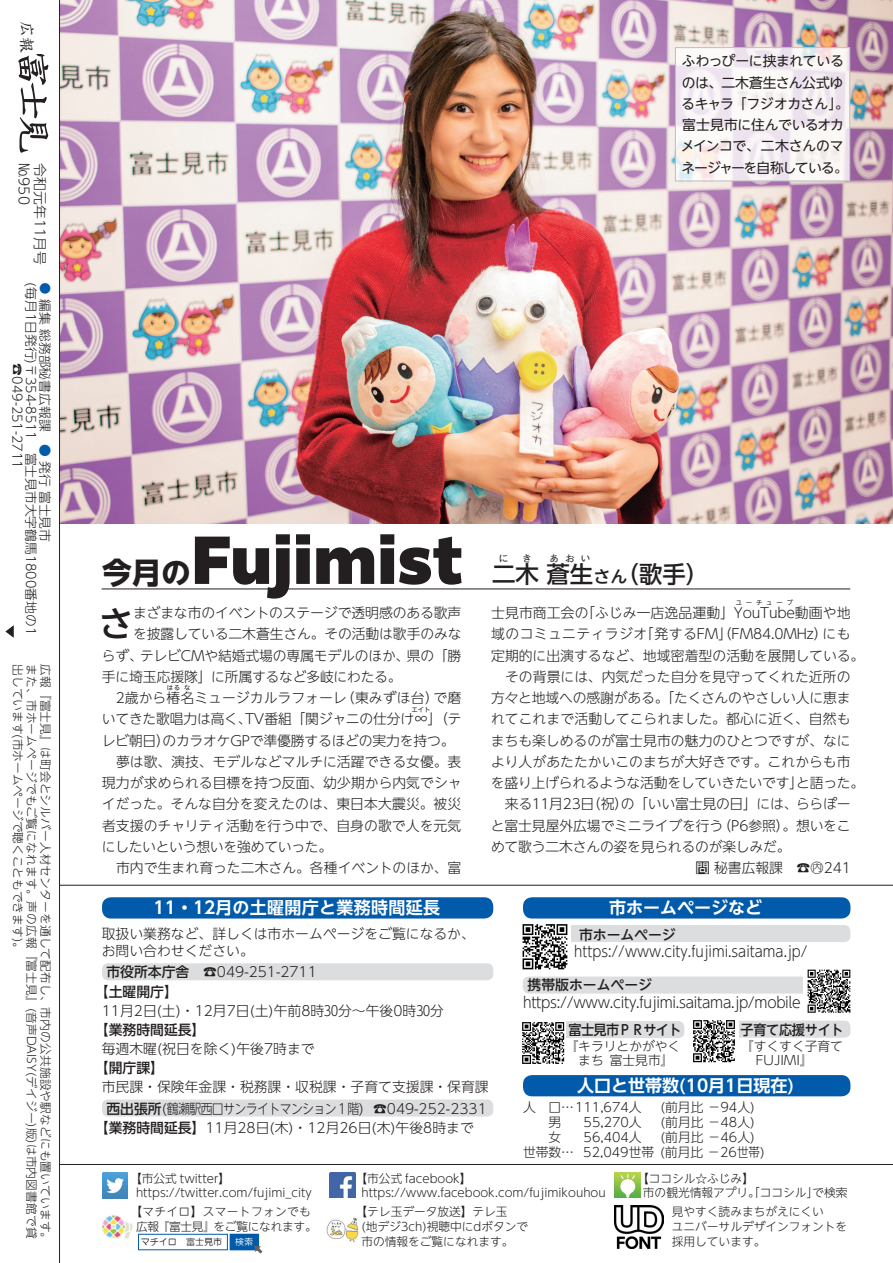
<style>
.page{position:relative;width:893px;height:1263px;background:#fff}
.page>*{position:absolute;margin:0;border:0;box-sizing:border-box;transform-origin:0 0}
.t1{font:900 63.75px "Clarimo UDPE";color:#231f20}
.t2{font:500 35.1px "UD Shin Go NT Pr 6 N";color:#231f20}
.t3{font:500 23.4px "UD Shin Go NT Pr 6 N";color:#231f20}
.t4{font:700 16.95px "UD Shin Go NT Pr 6 N De";color:#fff}
.t5{font:700 16.95px "UD Shin Go NT Pr 6 N De";letter-spacing:.02em;color:#fff}
.t6{font:15.9px "HG Seikaishotai PRO";color:#231f20}
.t7{font:300 14.85px "UD Shin Go NT Pr 6 N";letter-spacing:-.02em;color:#231f20;scale:.93 1}
.t8{font:300 14.85px "UD Shin Go NT Pr 6 N";color:#231f20;scale:.9 1}
.t9{font:300 13.8px/21.3px "UD Shin Go NT Pr 6 N";color:#231f20}
.t10{font:13.8px/21.3px "UD Shin Go NT Pr 6 N";letter-spacing:-.03em;color:#231f20}
.t11{font:300 13.8px "UD Shin Go NT Pr 6 N";letter-spacing:-.02em;color:#231f20}
.t12{font:300 13.8px "UD Shin Go NT Pr 6 N";letter-spacing:.025em;color:#231f20}
.t13{font:500 13.8px "UD Shin Go NT Pr 6 N";color:#231f20}
.t14{font:500 13.8px "UD Shin Go NT Pr 6 N";letter-spacing:-.05em;color:#231f20;scale:.95 1}
.t15{font:500 13.8px "UD Shin Go NT Pr 6 N";letter-spacing:-.02em;color:#231f20;scale:.95 1}
.t16{font:300 12.75px/13.8px "UD Shin Go NT Pr 6 N";color:#231f20}
.t17{font:300 11.7px/14.9px "UD Shin Go NT Pr 6 N";color:#231f20}
.t18{font:300 11.7px/14.9px "UD Shin Go NT Pr 6 N";letter-spacing:.03em;color:#231f20;text-align:center}
.t19{font:9.6px "UD Shin Go NT Pr 6 N";color:#231f20}
.t20{font:500 9.6px "UD Shin Go NT Pr 6 N";color:#231f20}
.t21{font:9px "HG Maru Gothic MPRO";color:#231f20}
.t22{font:9px "HG Maru Gothic MPRO";color:#fff}
.t23{font:6.45px "UD Shin Go NT Pr 6 N";letter-spacing:.595em;color:#231f20}
.s1{font-family:"HG Maru Gothic MPRO";font-weight:400;color:#015aaa}
.s2{color:#015aaa}
.s3{font-family:"UD Shin Go NT Pr 6 N";font-weight:700;font-size:29.7px}
.s4{font-size:16.95px}
.s5{font-weight:500}
</style>
<div class="page">
<img style="left:60px;top:0;width:833px;height:523px">
<div style="left:102px;top:1099px;width:391px;height:17px;background:#dcdddf;border-radius:6px"></div>
<div style="left:102px;top:963px;width:391px;height:17px;background:#dcdddf;border-radius:6px"></div>
<div style="left:553px;top:925px;width:297px;height:17px;background:#dcdddf;border-radius:6px"></div>
<div style="left:523px;top:976px;width:326px;height:17px;background:#dcdddf;border-radius:6px"></div>
<div style="left:525px;top:1021px;width:159px;height:17px;background:#dcdddf;border-radius:6px"></div>
<div style="left:706px;top:1021px;width:144px;height:17px;background:#dcdddf;border-radius:6px"></div>
<img style="left:326px;top:1217px;width:33px;height:25px">
<img style="left:522px;top:924px;width:49px;height:46px">
<img style="left:803px;top:969px;width:48px;height:44px">
<img style="left:330px;top:1172px;width:25px;height:26px">
<img style="left:102px;top:1172px;width:26px;height:26px">
<img style="left:615px;top:1172px;width:25px;height:26px">
<svg style="left:5px;top:625px;width:9px;height:13px"></svg>
<img style="left:102px;top:1214px;width:31px;height:25px">
<div style="left:138px;top:1234px;width:90px;height:16px;border:1px solid #015aaa"></div>
<div style="left:230px;top:1234px;width:29px;height:16px;background:#015aaa"></div>
<svg style="left:254px;top:1245px;width:8px;height:8px"></svg>
<div style="left:523px;top:897px;width:327px;height:21px;background:#015aaa;border-radius:9px"></div>
<svg style="left:18px;top:55px;width:30px;height:98px"></svg>
<img style="left:522px;top:1021px;width:44px;height:43px">
<img style="left:693px;top:1020px;width:45px;height:43px">
<hr style="left:60px;top:1164px;width:833px;height:1px;background:#231f20">
<hr style="left:60px;top:885px;width:833px;height:1px;background:#231f20">
<div style="left:102px;top:897px;width:391px;height:21px;background:#015aaa;border-radius:9px"></div>
<div style="left:523px;top:1075px;width:327px;height:21px;background:#015aaa;border-radius:9px"></div>
<img style="left:615px;top:1205px;width:48px;height:43px">
<hr style="left:102px;top:589px;width:748px;height:1px;background:#231f20">
<svg style="left:677px;top:49px;width:171px;height:130px;fill:#f9f4f4"></svg>
<div style="left:675px;top:47px;width:175px;height:134px;border:1px solid #bcbdc0"></div>
<hr style="left:59px;top:0;width:1px;height:1263px;background:#231f20">
<p class="t6" style="left:35px;top:21px;width:33px;rotate:90deg">広報</p>
<p class="t9" style="left:35px;top:163px;width:43px;rotate:90deg">№950</p>
<p class="t9" style="left:51px;top:163px;width:103px;rotate:90deg">令和元年11月号</p>
<p class="t16" style="left:52px;top:282px;width:261px;rotate:90deg"><span class="s1">●</span> 編集 総務部秘書広報課　<span class="s2">●</span> 発行 富士見市</p>
<p class="t16" style="left:39px;top:282px;width:354px;rotate:90deg">(毎月1日発行)〒354-8511　富士見市大字鶴馬1800番地の1</p>
<p class="t16" style="left:25px;top:363px;width:107px;rotate:90deg">☎049-251-2711</p>
<p class="t17" style="left:26px;top:664px;width:291px;rotate:90deg">出しています(市ホームページで聴くこともできます)。</p>
<p class="t17" style="left:40px;top:664px;width:576px;rotate:90deg">また、市ホームページでもご覧になれます。声の広報『富士見』(音声DAISY(デイジー)版)は市内図書館で貸</p>
<p class="t17" style="left:53px;top:664px;width:581px;rotate:90deg">広報『富士見』は町会とシルバー人材センターを通して配布し、市内の公共施設や駅などにも置いています。</p>
<p class="t10" style="left:681px;top:50px;width:170px">ふわっぴーに挟まれているのは、二木蒼生さん公式ゆるキャラ「フジオカさん」。富士見市に住んでいるオカメインコで、二木さんのマネージャーを自称している。</p>
<h1 class="t1" style="left:102px;top:506px;width:362px"><span class="s3">今月の</span>Fujimist</h1>
<h2 class="t2" style="left:98px;top:595px;width:37px">さ</h2>
<p class="t9" style="left:133px;top:602px;width:330px">まざまな市のイベントのステージで透明感のある歌声</p>
<p class="t9" style="left:133px;top:623px;width:330px">を披露している二木蒼生さん。その活動は歌手のみな</p>
<p class="t9" style="left:102px;top:644px;width:361px">らず、テレビCMや結婚式場の専属モデルのほか、県の「勝</p>
<p class="t9" style="left:102px;top:665px;width:301px">手に埼玉応援隊」に所属するなど多岐にわたる。</p>
<p class="t9" style="left:102px;top:687px;width:361px">　2歳から椿名ミュージカルラフォーレ（東みずほ台）で磨</p>
<p class="t23" style="left:167px;top:683px;width:15px">はる</p>
<p class="t23" style="left:184px;top:683px;width:8px">な</p>
<p class="t9" style="left:102px;top:708px;width:361px">いてきた歌唱力は高く、TV番組「関ジャニの仕分け∞」（テ</p>
<p class="t23" style="left:411px;top:704px;width:21px">エイト</p>
<p class="t9" style="left:102px;top:729px;width:361px">レビ朝日）のカラオケGPで準優勝するほどの実力を持つ。　夢は歌、演技、モデルなどマルチに活躍できる女優。表現力が求められる目標を持つ反面、幼少期から内気でシャイだった。そんな自分を変えたのは、東日本大震災。被災者支援のチャリティ活動を行う中で、自身の歌で人を元気にしたいという想いを強めていった。<br>　市内で生まれ育った二木さん。各種イベントのほか、富</p>
<p class="t5" style="left:154px;top:894px;width:288px">11・12月の土曜開庁と業務時間延長</p>
<p class="t20" style="left:499px;top:551px;width:11px">に</p>
<p class="t20" style="left:522px;top:551px;width:11px">き</p>
<p class="t19" style="left:550px;top:551px;width:42px">あおい</p>
<h3 class="t3" style="left:492px;top:555px;width:219px">二木蒼生<span class="s4">さん</span>（歌手）</h3>
<p class="t23" style="left:736px;top:597px;width:59px">ユーチューブ</p>
<p class="t12" style="left:491px;top:623px;width:361px">域のコミュニティラジオ「発するFM」（FM84.0MHz）にも</p>
<p class="t9" style="left:491px;top:644px;width:375px">定期的に出演するなど、地域密着型の活動を展開している。</p>
<p class="t9" style="left:491px;top:665px;width:361px">　その背景には、内気だった自分を見守ってくれた近所の</p>
<p class="t9" style="left:491px;top:687px;width:361px">方々と地域への感謝がある。「たくさんのやさしい人に恵ま</p>
<p class="t9" style="left:491px;top:708px;width:361px">れてこれまで活動してこられました。都心に近く、自然も</p>
<p class="t9" style="left:491px;top:729px;width:361px">まちも楽しめるのが富士見市の魅力のひとつですが、なに</p>
<p class="t9" style="left:491px;top:750px;width:361px">より人があたたかいこのまちが大好きです。これからも市</p>
<p class="t11" style="left:491px;top:772px;width:375px">を盛り上げられるような活動をしていきたいです」と語った。</p>
<p class="t11" style="left:491px;top:793px;width:361px">　来る11月23日（祝）の「いい富士見の日」には、ららぽー</p>
<p class="t9" style="left:491px;top:814px;width:361px">と富士見屋外広場でミニライブを行う（P6参照）。想いをこ</p>
<p class="t9" style="left:491px;top:835px;width:301px">めて歌う二木さんの姿を見られるのが楽しみだ。</p>
<p class="t9" style="left:696px;top:857px;width:156px"><span class="s5">問</span> 秘書広報課　☎○<sup>内</sup> 241</p>
<p class="t9" style="left:491px;top:602px;width:361px">士見市商工会の「ふじみ一店逸品運動」YouTube動画や地</p>
<p class="t4" style="left:609px;top:894px;width:155px">市ホームページなど</p>
<p class="t9" style="left:102px;top:925px;width:375px;line-height:17px">取扱い業務など、詳しくは市ホームページをご覧になるか、お問い合わせください。</p>
<p class="t9" style="left:95px;top:962px;width:223px;line-height:19.2px;text-indent:12px"><span class="s5">市役所本庁舎</span>　☎049-251-2711<span class="s5">【土曜開庁】</span></p>
<p class="t9" style="left:102px;top:999px;width:344px">11月2日(土)・12月7日(土)午前8時30分～午後0時30分</p>
<p class="t13" style="left:95px;top:1018px;width:112px">【業務時間延長】</p>
<p class="t9" style="left:102px;top:1038px;width:214px">毎週木曜(祝日を除く)午後7時まで</p>
<p class="t13" style="left:95px;top:1057px;width:71px">【開庁課】</p>
<p class="t9" style="left:102px;top:1076px;width:388px;text-align:center">市民課・保険年金課・税務課・収税課・子育て支援課・保育課<span class="s5">西出張所</span>(鶴瀬駅西口サンライトマンション１階) ☎049-252-2331</p>
<p class="t9" style="left:95px;top:1116px;width:380px"><span class="s5">【業務時間延長】</span>11月28日(木)・12月26日(木)午後8時まで</p>
<p class="t13" style="left:579px;top:923px;width:98px">市ホームページ</p>
<p class="t8" style="left:574px;top:939px;width:261px">https://www.city.fujimi.saitama.jp/</p>
<p class="t13" style="left:528px;top:974px;width:126px">携帯版ホームページ</p>
<p class="t7" style="left:523px;top:990px;width:300px">https://www.city.fujimi.saitama.jp/mobile</p>
<p class="t14" style="left:569px;top:1018px;width:120px">富士見市ＰＲサイト</p>
<p class="t16" style="left:566px;top:1039px;width:116px;text-align:center">『キラリとかがやくまち 富士見市』</p>
<p class="t15" style="left:740px;top:1018px;width:110px">子育て応援サイト</p>
<p class="t16" style="left:756px;top:1039px;width:89px;text-indent:-15px">『すくすく子育て<br>FUJIMI』</p>
<p class="t4" style="left:577px;top:1072px;width:218px">人口と世帯数(10月1日現在)</p>
<p class="t16" style="left:523px;top:1100px;width:120px">人　口…111,674人</p>
<p class="t16" style="left:660px;top:1100px;width:96px">(前月比 －94人)</p>
<p class="t16" style="left:523px;top:1114px;width:120px">　　男　 55,270人</p>
<p class="t16" style="left:661px;top:1114px;width:96px">(前月比 －48人)</p>
<p class="t16" style="left:523px;top:1129px;width:120px">　　女　 56,404人</p>
<p class="t16" style="left:523px;top:1129px;width:243px;line-height:14.9px;text-indent:138px">(前月比 －46人)世帯数… 52,049世帯 (前月比 －26世帯)</p>
<p class="t17" style="left:361px;top:1171px;width:246px;line-height:13.8px;text-indent:-6px">【市公式 facebook】https://www.facebook.com/fujimikouhou</p>
<p class="t17" style="left:136px;top:1171px;width:177px;line-height:13.8px;text-indent:-6px">【市公式 twitter】https://twitter.com/fujimi_city</p>
<p class="t17" style="left:643px;top:1171px;width:206px;line-height:13.8px;text-indent:-6px">【ココシル☆ふじみ】<br>市の観光情報アプリ。「ココシル」で検索</p>
<p class="t17" style="left:672px;top:1203px;width:177px">見やすく読みまちがえにくい<br>ユニバーサルデザインフォントを採用しています。</p>
<p class="t17" style="left:361px;top:1203px;width:168px;text-indent:-6px">【テレ玉データ放送】テレ玉<br>(地デジ3ch)視聴中にdボタンで市の情報をご覧になれます。</p>
<p class="t18" style="left:130px;top:1203px;width:188px">【マチイロ】スマートフォンでも広報『富士見』をご覧になれます。</p>
<p class="t21" style="left:141px;top:1237px;width:83px">マチイロ　富士見市</p>
<p class="t22" style="left:235px;top:1237px;width:20px">検索</p>
</div>
